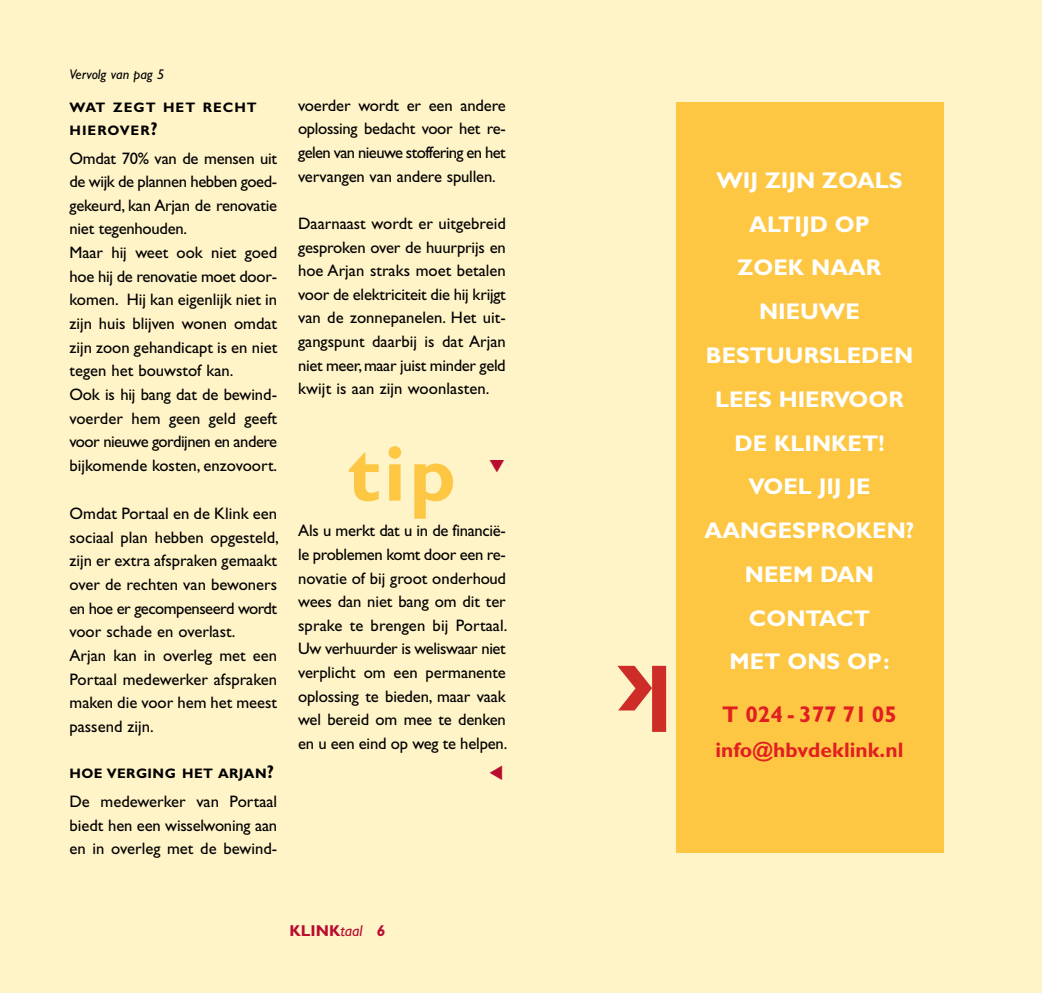
<style>
.page{position:relative;width:1042px;height:993px;background:#fff}
.page>*{position:absolute;margin:0;border:0;box-sizing:border-box;transform-origin:0 0}
.t1{font:700 96.77px "Gill Sans";color:#cd2c27}
.t2{font:700 78.75px "Gill Sans";color:#fdc744}
.t3{font:700 22.75px/43.8px "Gill Sans";color:#fff;text-align:center}
.t4{font:700 22.75px "Gill Sans";color:#e11f21}
.t5{font:700 21px "Gill Sans";letter-spacing:.005em;color:#e11f21}
.t6{font:16.62px/23.6px "Gill Sans";letter-spacing:-.005em;color:#000;text-align:justify}
.t7{font:700 15.75px "Gill Sans";color:#b80d2f}
.t8{font:italic 14px "Gill Sans";color:#000}
.t9{font:700 13.83px/22.8px "Gill Sans";letter-spacing:.075em;color:#000}
.t10{font:700 13.83px "Gill Sans";letter-spacing:.03em;color:#000}
.s1{font-size:18.38px}
.s2{font-weight:400;font-style:italic}
.s3{font-style:italic}
</style>
<div class="page">
<div style="left:0;top:0;width:1042px;height:992px;background:#fff3c8"></div>
<div style="left:676px;top:102px;width:267px;height:749px;background:#fdc744"></div>
<p class="t8" style="left:69px;top:66px;width:97px">Vervolg van pag 5</p>
<p class="t9" style="left:69px;top:96px;width:189px">WAT ZEGT HET RECHT<br>HIEROVER<span class="s1">?</span></p>
<p class="t6" style="left:69px;top:146px;width:209px;text-align:left">Omdat 70% van de mensen uit de wijk de plannen hebben goed&shy;gekeurd, kan Arjan de renovatie niet tegenhouden.<br>Maar hij weet ook niet goed hoe hij de renovatie moet door&shy;komen. Hij kan eigenlijk niet in zijn huis blijven wonen omdat zijn zoon gehandicapt is en niet tegen het bouwstof kan.<br>Ook is hij bang dat de bewind&shy;voerder hem geen geld geeft voor nieuwe gordijnen en andere bijkomende kosten, enzovoort.</p>
<p class="t6" style="left:69px;top:501px;width:211px;text-align:left">Omdat Portaal en de Klink een sociaal plan hebben opgesteld, zijn er extra afspraken gemaakt over de rechten van bewoners en hoe er gecompenseerd wordt voor schade en overlast.<br>Arjan kan in overleg met een<br>Portaal medewerker afspraken maken die voor hem het meest passend zijn.</p>
<p class="t10" style="left:69px;top:765px;width:206px">HOE VERGING HET ARJAN<span class="s1">?</span></p>
<p class="t6" style="left:69px;top:789px;width:209px">De medewerker van Portaal biedt hen een wisselwoning aan en in overleg met de bewind-</p>
<p class="t6" style="left:298px;top:93px;width:209px">voerder wordt er een andere oplossing bedacht voor het re&shy;gelen van nieuwe stoffering en het vervangen van andere spullen.</p>
<p class="t6" style="left:298px;top:211px;width:209px">Daarnaast wordt er uitgebreid gesproken over de huurprijs en hoe Arjan straks moet betalen voor de elektriciteit die hij krijgt van de zonnepanelen. Het uit&shy;gangspunt daarbij is dat Arjan niet meer, maar juist minder geld kwijt is aan zijn woonlasten.</p>
<h2 class="t2" style="left:348px;top:427px;width:109px">tip</h2>
<p class="t6" style="left:298px;top:518px;width:211px">Als u merkt dat u in de financië&shy;le problemen komt door een re&shy;novatie of bij groot onderhoud wees dan niet bang om dit ter sprake te brengen bij Portaal.<br>Uw verhuurder is weliswaar niet verplicht om een permanente oplossing te bieden, maar vaak wel bereid om mee te denken en u een eind op weg te helpen.</p>
<p class="t7" style="left:289px;top:921px;width:97px">KLINK<span class="s2">taal</span> <span class="s3">6</span></p>
<h1 class="t1" style="left:672px;top:755px;width:55px;rotate:-180deg">k</h1>
<h3 class="t3" style="left:704px;top:158px;width:211px">WIJ ZIJN ZOALS<br>ALTIJD OP<br>ZOEK NAAR<br>NIEUWE<br>BESTUURSLEDEN<br>LEES HIERVOOR<br>DE KLINKET!<br>VOEL JIJ JE<br>AANGESPROKEN?<br>NEEM DAN<br>CONTACT<br>MET ONS OP:</h3>
<h3 class="t4" style="left:722px;top:700px;width:176px">T 024 - 377 71 05</h3>
<p class="t5" style="left:715px;top:737px;width:190px">info@hbvdeklink.nl</p>
</div>
